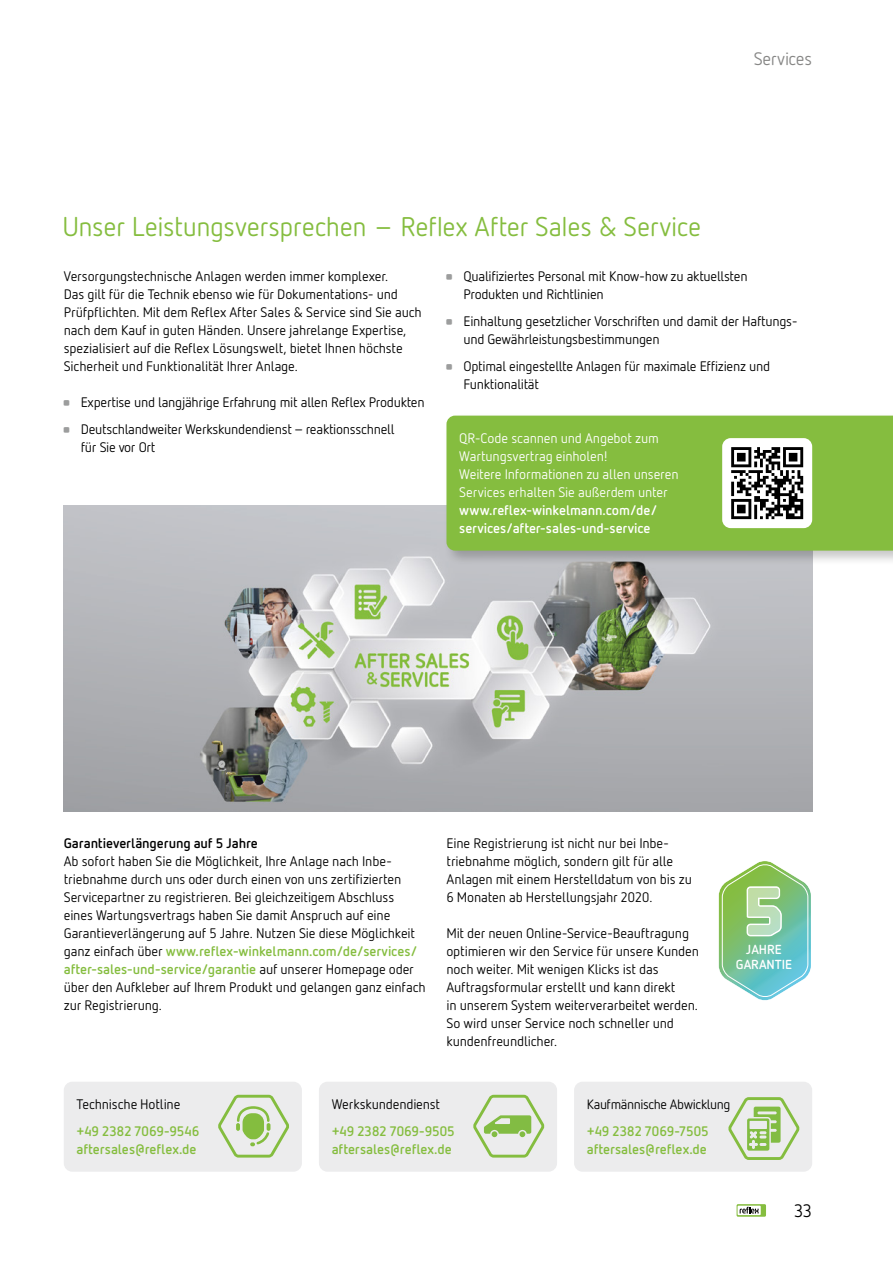
<style>
.page{position:relative;width:893px;height:1263px;background:#fff}
.page>*{position:absolute;margin:0;border:0;box-sizing:border-box;transform-origin:0 0}
.t1{font:27px "Netto Reflex";letter-spacing:-.015em;color:#85bd3f}
.t2{font:18px "Netto Reflex";letter-spacing:-.015em;color:#878786}
.t3{font:18px "Netto Reflex";color:#000}
.t4{font:13.8px/18px "Netto Reflex";letter-spacing:-.015em;color:#000}
.t5{font:13.8px/18px "Netto Reflex";letter-spacing:-.01em;color:#fff}
.t6{font:700 13.8px/18px "Netto Reflex";letter-spacing:-.01em;color:#85bd3f}
.t7{font:700 13.8px/18px "Netto Reflex";letter-spacing:-.01em;color:#fff}
.t8{font:700 13.8px "Netto Reflex";letter-spacing:-.01em;color:#000}
.t9{font:13.5px "Netto Reflex";letter-spacing:-.03em;color:#000}
.t10{font:700 13.05px "Netto Pro";color:#fff}
.s1{font-family:"Reflex Sonderzeichen";font-weight:700;color:#9c9d9d}
.s2{font-weight:700;color:#85bd3f}
</style>
<div class="page">
<div style="left:319px;top:1082px;width:238px;height:90px;background:#ececed;border-radius:9px"></div>
<div style="left:64px;top:1082px;width:238px;height:90px;background:#ececed;border-radius:9px"></div>
<div style="left:574px;top:1082px;width:238px;height:90px;background:#ececed;border-radius:9px"></div>
<img style="left:64px;top:506px;width:748px;height:306px">
<svg style="left:473px;top:1095px;width:71px;height:62px"></svg>
<svg style="left:218px;top:1095px;width:71px;height:62px"></svg>
<svg style="left:728px;top:1097px;width:72px;height:63px"></svg>
<svg style="left:718px;top:861px;width:93px;height:140px"></svg>
<div style="left:443px;top:413px;width:450px;height:153px;background:#000;opacity:.22"></div>
<div style="left:446px;top:416px;width:447px;height:135px;background:#85bd3f"></div>
<div style="left:722px;top:438px;width:90px;height:90px;background:#fff;border-radius:9px"></div>
<svg style="left:731px;top:447px;width:72px;height:72px"></svg>
<svg style="left:737px;top:1204px;width:29px;height:13px"></svg>
<svg style="left:737px;top:1206px;width:24px;height:9px"></svg>
<svg style="left:740px;top:1207px;width:19px;height:6px"></svg>
<h2 class="t2" style="left:754px;top:48px;width:60px">Services</h2>
<h1 class="t1" style="left:62px;top:209px;width:640px">Unser Leistungsversprechen – Reflex After Sales &amp; Service</h1>
<p class="t4" style="left:64px;top:266px;width:360px">Versorgungstechnische Anlagen werden immer komplexer.<br>Das gilt für die Technik ebenso wie für Dokumentations- und Prüfpflichten. Mit dem Reflex After Sales &amp; Service sind Sie auch nach dem Kauf in guten Händen. Unsere jahrelange Expertise, spezialisiert auf die Reflex Lösungswelt, bietet Ihnen höchste Sicherheit und Funktionalität Ihrer Anlage.</p>
<p class="t4" style="left:64px;top:392px;width:362px"><span class="s1">•</span> Expertise und langjährige Erfahrung mit allen Reflex Produkten</p>
<p class="t4" style="left:81px;top:419px;width:315px;text-indent:-17px"><span class="s1">•</span> Deutschlandweiter Werkskundendienst – reaktionsschnell für Sie vor Ort</p>
<p class="t4" style="left:463px;top:266px;width:286px;text-indent:-17px"><span class="s1">•</span> Qualifiziertes Personal mit Know-how zu aktuellsten<br>Produkten und Richtlinien</p>
<p class="t4" style="left:463px;top:311px;width:336px;text-indent:-17px"><span class="s1">•</span> Einhaltung gesetzlicher Vorschriften und damit der Haftungs&shy;und Gewährleistungsbestimmungen</p>
<p class="t4" style="left:463px;top:356px;width:308px;text-indent:-17px"><span class="s1">•</span> Optimal eingestellte Anlagen für maximale Effizienz und<br>Funktionalität</p>
<p class="t5" style="left:459px;top:429px;width:221px">QR-Code scannen und Angebot zum Wartungsvertrag einholen!<br>Weitere Informationen zu allen unseren Services erhalten Sie außerdem unter</p>
<p class="t7" style="left:459px;top:500px;width:200px">www.reflex-winkelmann.com/de/ services/after-sales-und-service</p>
<p class="t8" style="left:64px;top:834px;width:196px">Garantieverlängerung auf 5 Jahre</p>
<p class="t4" style="left:64px;top:851px;width:363px">Ab sofort haben Sie die Möglichkeit, Ihre Anlage nach Inbe&shy;triebnahme durch uns oder durch einen von uns zertifizierten Servicepartner zu registrieren. Bei gleichzeitigem Abschluss eines Wartungsvertrags haben Sie damit Anspruch auf eine Garantie verlängerung auf 5 Jahre. Nutzen Sie diese Möglichkeit ganz einfach über <span class="s2">www.reflex-winkelmann.com/de/services/ after-sales-und-service/garantie</span> auf unserer Homepage oder über den Aufkleber auf Ihrem Produkt und gelangen ganz einfach zur Registrierung.</p>
<p class="t4" style="left:446px;top:833px;width:247px">Eine Registrierung ist nicht nur bei Inbe&shy;triebnahme möglich, sondern gilt für alle Anlagen mit einem Herstelldatum von bis zu 6 Monaten ab Herstellungsjahr 2020.</p>
<p class="t4" style="left:446px;top:923px;width:254px">Mit der neuen Online-Service-Beauftragung optimieren wir den Service für unsere Kunden noch weiter. Mit wenigen Klicks ist das Auftragsformular erstellt und kann direkt<br>in unserem System weiterverarbeitet werden.<br>So wird unser Service noch schneller und kundenfreundlicher.</p>
<p class="t10" style="left:746px;top:941px;width:37px">JAHRE</p>
<p class="t10" style="left:736px;top:955px;width:58px">GARANTIE</p>
<p class="t4" style="left:77px;top:1095px;width:106px">Technische Hotline</p>
<p class="t4" style="left:332px;top:1095px;width:110px">Werkskundendienst</p>
<p class="t9" style="left:587px;top:1095px;width:145px">Kaufmännische Abwicklung</p>
<p class="t6" style="left:332px;top:1121px;width:125px">+49 2382 7069-9505 aftersales@reflex.de</p>
<p class="t6" style="left:77px;top:1121px;width:124px">+49 2382 7069-9546 aftersales@reflex.de</p>
<p class="t6" style="left:587px;top:1121px;width:123px">+49 2382 7069-7505 aftersales@reflex.de</p>
<h2 class="t3" style="left:794px;top:1199px;width:20px">33</h2>
</div>
